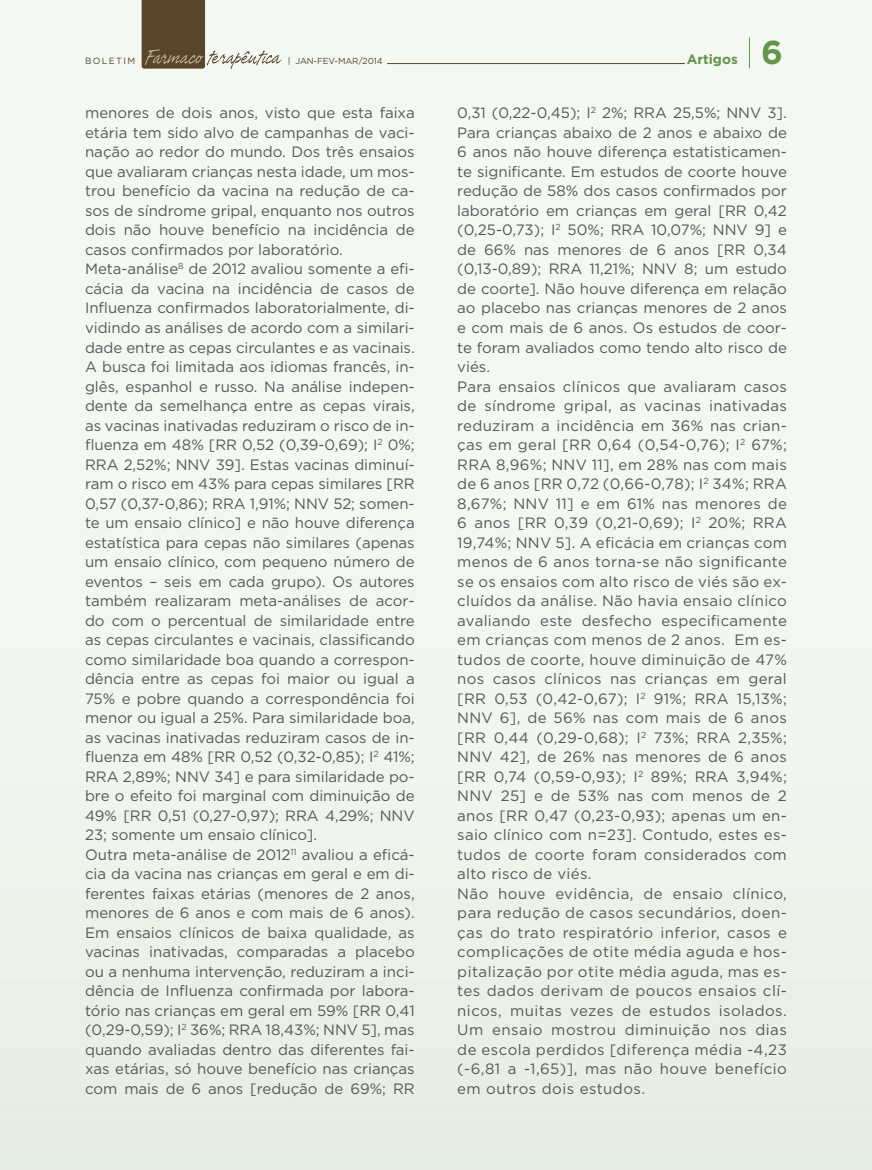
<style>
.page{position:relative;width:872px;height:1170px;background:#fff}
.page>*{position:absolute;margin:0;border:0;box-sizing:border-box;transform-origin:0 0}
.t1{font:700 33px "Gotham";color:#63954a}
.t2{font:15px/19.5px "Gotham";color:#57585a}
.t3{font:15px/19.5px "Gotham";letter-spacing:.02em;color:#57585a}
.t4{font:700 13.5px "Gotham";color:#63954a}
.t5{font:9px "Gotham";letter-spacing:.15em;color:#59452a}
.t6{font:8.7px "Gotham";letter-spacing:-.01em;color:#59452a}
</style>
<div class="page">
<div style="left:0;top:0;width:872px;height:1169px;background:linear-gradient(to right,#f0f5ee,#f0f5ee)"></div>
<svg style="left:871px;top:0;width:1px;height:1169px"></svg>
<svg style="left:142px;top:0;width:140px;height:69px"></svg>
<hr style="left:749px;top:38px;width:1px;height:30px;background:#63954a">
<hr style="left:387px;top:63px;width:298px;height:1px;background:#59452a">
<p class="t5" style="left:85px;top:55px;width:52px">BOLETIM</p>
<p class="t6" style="left:288px;top:55px;width:96px">| JAN-FEV-MAR/2014</p>
<p class="t4" style="left:687px;top:50px;width:52px">Artigos</p>
<h1 class="t1" style="left:761px;top:30px;width:23px">6</h1>
<p class="t2" style="left:85px;top:103px;width:331px">menores de dois anos, visto que esta faixa etária tem sido alvo de campanhas de vaci&shy;nação ao redor do mundo. Dos três ensaios que avaliaram crianças nesta idade, um mos&shy;trou benefício da vacina na redução de ca&shy;sos de síndrome gripal, enquanto nos outros dois não houve benefício na incidência de casos confirmados por laboratório.<br>Meta-análise<sup>8</sup> de 2012 avaliou somente a efi&shy;cácia da vacina na incidência de casos de Influenza confirmados laboratorialmente, di&shy;vidindo as análises de acordo com a similari&shy;dade entre as cepas circulantes e as vacinais.<br>A busca foi limitada aos idiomas francês, in&shy;glês, espanhol e russo. Na análise indepen&shy;dente da semelhança entre as cepas virais, as vacinas inativadas reduziram o risco de in&shy;fluenza em 48% [RR 0,52 (0,39-0,69); I<sup>2</sup> 0%; RRA 2,52%; NNV 39]. Estas vacinas diminuí&shy;ram o risco em 43% para cepas similares [RR 0,57 (0,37-0,86); RRA 1,91%; NNV 52; somen&shy;te um ensaio clínico] e não houve diferença estatística para cepas não similares (apenas um ensaio clínico, com pequeno número de eventos – seis em cada grupo). Os autores também realizaram meta-análises de acor&shy;do com o percentual de similaridade entre as cepas circulantes e vacinais, classificando como similaridade boa quando a correspon&shy;dência entre as cepas foi maior ou igual a 75% e pobre quando a correspondência foi menor ou igual a 25%. Para similaridade boa, as vacinas inativadas reduziram casos de in&shy;fluenza em 48% [RR 0,52 (0,32-0,85); I<sup>2</sup> 41%; RRA 2,89%; NNV 34] e para similaridade po&shy;bre o efeito foi marginal com diminuição de 49% [RR 0,51 (0,27-0,97); RRA 4,29%; NNV 23; somente um ensaio clínico].<br>Outra meta-análise de 2012<sup>11</sup> avaliou a eficá&shy;cia da vacina nas crianças em geral e em di&shy;ferentes faixas etárias (menores de 2 anos, menores de 6 anos e com mais de 6 anos).<br>Em ensaios clínicos de baixa qualidade, as vacinas inativadas, comparadas a placebo ou a nenhuma intervenção, reduziram a inci&shy;dência de Influenza confirmada por labora&shy;tório nas crianças em geral em 59% [RR 0,41 (0,29-0,59); I<sup>2</sup> 36%; RRA 18,43%; NNV 5], mas quando avaliadas dentro das diferentes fai&shy;xas etárias, só houve benefício nas crianças com mais de 6 anos [redução de 69%; RR</p>
<p class="t3" style="left:457px;top:103px;width:331px">0,31 (0,22-0,45); I<sup>2</sup> 2%; RRA 25,5%; NNV 3].<br>Para crianças abaixo de 2 anos e abaixo de 6 anos não houve diferença estatisticamen&shy;te significante. Em estudos de coorte houve redução de 58% dos casos confirmados por laboratório em crianças em geral [RR 0,42 (0,25-0,73); I<sup>2</sup> 50%; RRA 10,07%; NNV 9] e de 66% nas menores de 6 anos [RR 0,34 (0,13-0,89); RRA 11,21%; NNV 8; um estudo de coorte]. Não houve diferença em relação ao placebo nas crianças menores de 2 anos e com mais de 6 anos. Os estudos de coor&shy;te foram avaliados como tendo alto risco de viés.<br>Para ensaios clínicos que avaliaram casos de síndrome gripal, as vacinas inativadas reduziram a incidência em 36% nas crian&shy;ças em geral [RR 0,64 (0,54-0,76); I<sup>2</sup> 67%; RRA 8,96%; NNV 11], em 28% nas com mais de 6 anos [RR 0,72 (0,66-0,78); I<sup>2</sup> 34%; RRA 8,67%; NNV 11] e em 61% nas menores de 6 anos [RR 0,39 (0,21-0,69); I<sup>2</sup> 20%; RRA 19,74%; NNV 5]. A eficácia em crianças com menos de 6 anos torna-se não significante se os ensaios com alto risco de viés são ex&shy;cluídos da análise. Não havia ensaio clínico avaliando este desfecho especificamente em crianças com menos de 2 anos. Em es&shy;tudos de coorte, houve diminuição de 47% nos casos clínicos nas crianças em geral [RR 0,53 (0,42-0,67); I<sup>2</sup> 91%; RRA 15,13%; NNV 6], de 56% nas com mais de 6 anos [RR 0,44 (0,29-0,68); I<sup>2</sup> 73%; RRA 2,35%; NNV 42], de 26% nas menores de 6 anos [RR 0,74 (0,59-0,93); I<sup>2</sup> 89%; RRA 3,94%; NNV 25] e de 53% nas com menos de 2 anos [RR 0,47 (0,23-0,93); apenas um en&shy;saio clínico com n=23]. Contudo, estes es&shy;tudos de coorte foram considerados com alto risco de viés.<br>Não houve evidência, de ensaio clínico, para redução de casos secundários, doen&shy;ças do trato respiratório inferior, casos e complicações de otite média aguda e hos&shy;pitalização por otite média aguda, mas es&shy;tes dados derivam de poucos ensaios clí&shy;nicos, muitas vezes de estudos isolados.<br>Um ensaio mostrou diminuição nos dias de escola perdidos [diferença média -4,23 (-6,81 a -1,65)], mas não houve benefício em outros dois estudos.</p>
</div>
